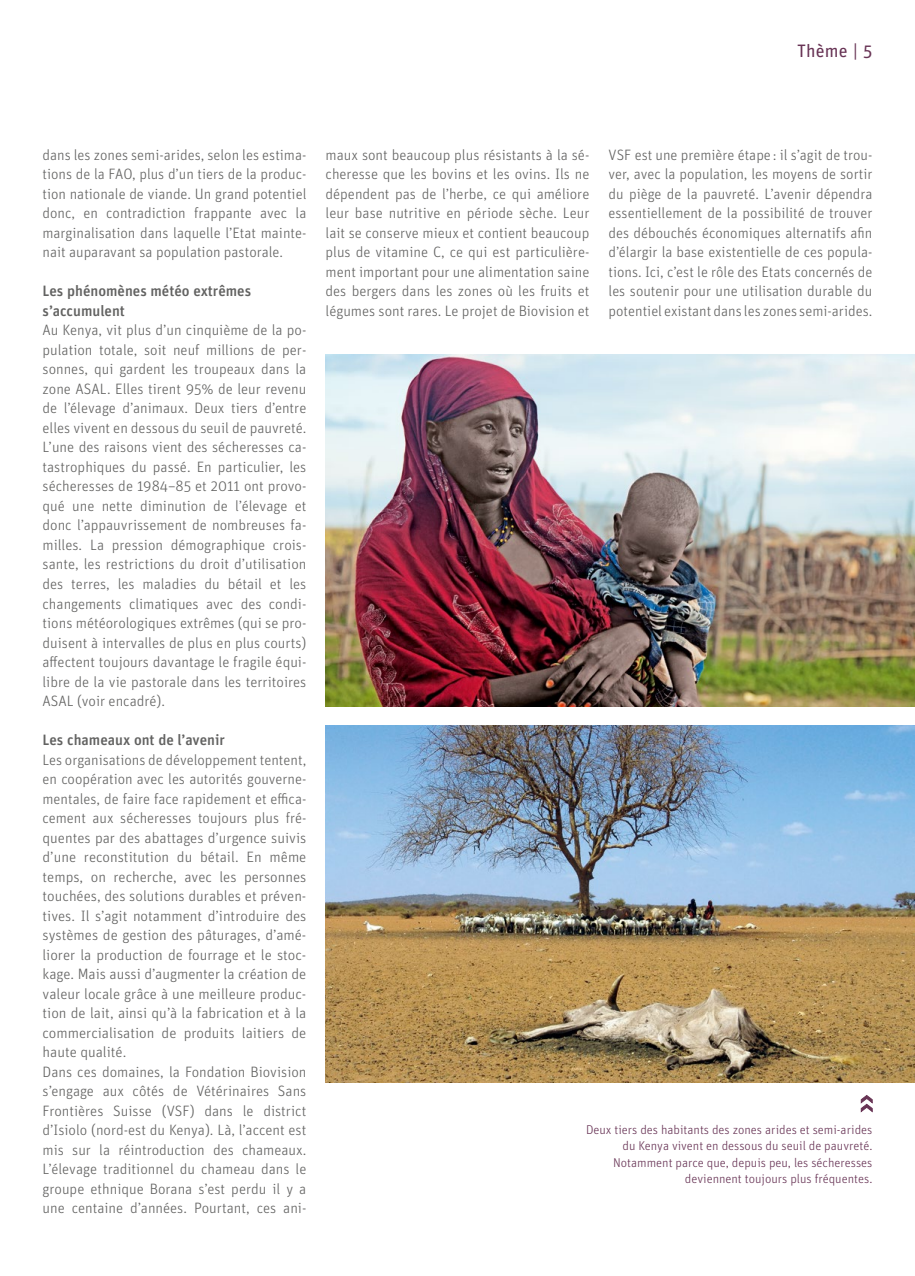
<style>
.page{position:relative;width:915px;height:1276px;background:#fff}
.page>*{position:absolute;margin:0;border:0;box-sizing:border-box;transform-origin:0 0}
.t1{font:18px "Unit OT";letter-spacing:.005em;color:#683455}
.t2{font:300 15px/19.5px "Unit OT";color:#626261;text-align:justify}
.t3{font:500 15px/19.5px "Unit OT";color:#626261}
.t4{font:300 12.75px/16.5px "Unit OT";color:#683455;text-align:right}
</style>
<div class="page">
<img style="left:325px;top:355px;width:589px;height:351px">
<svg style="left:860px;top:1095px;width:12px;height:17px"></svg>
<img style="left:325px;top:725px;width:589px;height:357px">
<p class="t1" style="left:797px;top:40px;width:77px">Thème | 5</p>
<p class="t2" style="left:43px;top:145px;width:265px">dans les zones semi-arides, selon les estima&shy;tions de la FAO, plus d’un tiers de la produc&shy;tion nationale de viande. Un grand potentiel donc, en contradiction frappante avec la marginalisation dans laquelle l’Etat mainte&shy;nait auparavant sa population pastorale.</p>
<p class="t3" style="left:43px;top:281px;width:210px">Les phénomènes météo extrêmes s’accumulent</p>
<p class="t2" style="left:43px;top:321px;width:265px">Au Kenya, vit plus d’un cinquième de la po&shy;pulation totale, soit neuf millions de per&shy;sonnes, qui gardent les troupeaux dans la zone ASAL. Elles tirent 95% de leur revenu de l’élevage d’animaux. Deux tiers d’entre elles vivent en dessous du seuil de pauvreté.<br>L’une des raisons vient des sécheresses ca&shy;tastrophiques du passé. En particulier, les sécheresses de 1984–85 et 2011 ont provo&shy;qué une nette diminution de l’élevage et donc l’appauvrissement de nombreuses fa&shy;milles. La pression démographique crois&shy;sante, les restrictions du droit d’utilisation des terres, les maladies du bétail et les changements climatiques avec des condi&shy;tions météorologiques extrêmes (qui se pro&shy;duisent à intervalles de plus en plus courts) affectent toujours davantage le fragile équi&shy;libre de la vie pastorale dans les territoires ASAL (voir encadré).</p>
<p class="t3" style="left:43px;top:730px;width:184px">Les chameaux ont de l’avenir</p>
<p class="t2" style="left:43px;top:750px;width:265px;text-align:left">Les organisations de développement tentent, en coopération avec les autorités gouverne&shy;mentales, de faire face rapidement et effica&shy;cement aux sécheresses toujours plus fré&shy;quentes par des abattages d’urgence suivis d’une reconstitution du bétail. En même temps, on recherche, avec les personnes touchées, des solutions durables et préven&shy;tives. Il s’agit notamment d’introduire des systèmes de gestion des pâturages, d’amé&shy;liorer la production de fourrage et le stoc&shy;kage. Mais aussi d’augmenter la création de valeur locale grâce à une meilleure produc&shy;tion de lait, ainsi qu’à la fabrication et à la commercialisation de produits laitiers de haute qualité.<br>Dans ces domaines, la Fondation Biovision s’engage aux côtés de Vétérinaires Sans Frontières Suisse (VSF) dans le district d’Isiolo (nord-est du Kenya). Là, l’accent est mis sur la réintroduction des chameaux.<br>L’élevage traditionnel du chameau dans le groupe ethnique Borana s’est perdu il y a une centaine d’années. Pourtant, ces ani-</p>
<p class="t2" style="left:325px;top:145px;width:265px">maux sont beaucoup plus résistants à la sé&shy;cheresse que les bovins et les ovins. Ils ne dépendent pas de l’herbe, ce qui améliore leur base nutritive en période sèche. Leur lait se conserve mieux et contient beaucoup plus de vitamine C, ce qui est particulière&shy;ment important pour une alimentation saine des bergers dans les zones où les fruits et légumes sont rares. Le projet de Biovision et</p>
<p class="t2" style="left:608px;top:145px;width:265px">VSF est une première étape : il s’agit de trou&shy;ver, avec la population, les moyens de sortir du piège de la pauvreté. L’avenir dépendra essentiellement de la possibilité de trouver des débouchés économiques alternatifs afin d’élargir la base existentielle de ces popula&shy;tions. Ici, c’est le rôle des Etats concernés de les soutenir pour une utilisation durable du potentiel existant dans les zones semi-arides.</p>
<p class="t4" style="left:586px;top:1121px;width:288px">Deux tiers des habitants des zones arides et semi-arides du Kenya vivent en dessous du seuil de pauvreté.<br>Notamment parce que, depuis peu, les sécheresses deviennent toujours plus fréquentes.</p>
</div>
